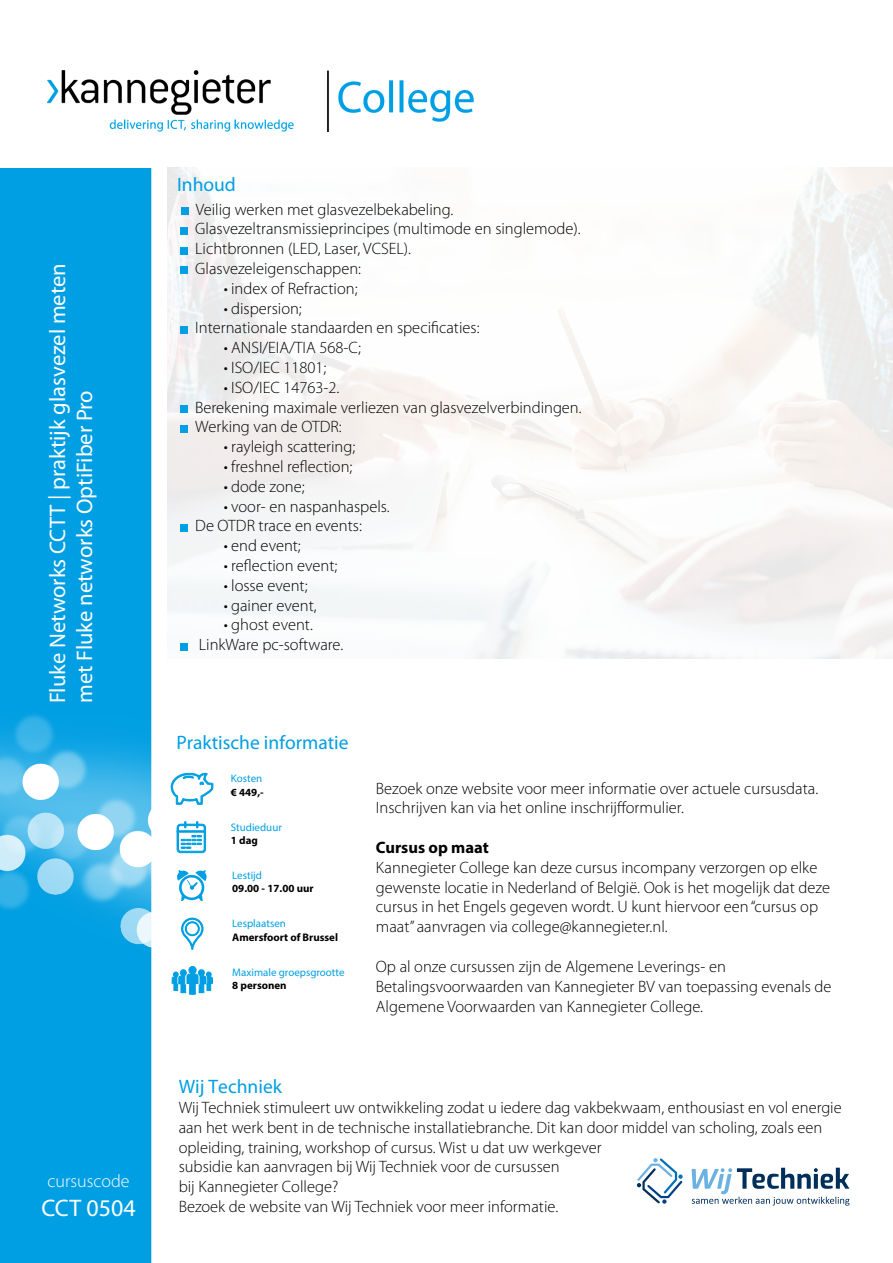
<style>
.page{position:relative;width:893px;height:1263px;background:#fff}
.page>*{position:absolute;margin:0;border:0;box-sizing:border-box;transform-origin:0 0}
.t1{font:24px "Myriad Pro";color:#fff}
.t2{font:22.5px/27px "Myriad Pro";color:#fff}
.t3{font:19.5px "Myriad Pro";color:#009fe3}
.t4{font:300 18px "Myriad Pro";color:#fff}
.t5{font:300 16.5px/19.8px "Myriad Pro";color:#000}
.t6{font:700 16.5px "Myriad Pro";color:#000}
.t7{font:10.95px "Myriad Pro";color:#009fe3}
.t8{font:700 10.95px "Myriad Pro";color:#000}
</style>
<div class="page">
<img style="left:168px;top:168px;width:725px;height:491px">
<div style="left:0;top:168px;width:151px;height:1095px;background:#009fe3"></div>
<img style="left:0;top:712px;width:152px;height:244px">
<img style="left:48px;top:71px;width:425px;height:60px">
<svg style="left:637px;top:1158px;width:46px;height:46px"></svg>
<svg style="left:692px;top:1168px;width:157px;height:37px"></svg>
<svg style="left:171px;top:773px;width:42px;height:32px"></svg>
<svg style="left:177px;top:821px;width:29px;height:32px"></svg>
<svg style="left:177px;top:870px;width:30px;height:31px"></svg>
<svg style="left:181px;top:917px;width:23px;height:33px"></svg>
<svg style="left:172px;top:966px;width:41px;height:29px"></svg>
<div style="left:181px;top:207px;width:8px;height:7px;background:#009fe3"></div>
<div style="left:181px;top:227px;width:7px;height:7px;background:#009fe3"></div>
<div style="left:181px;top:247px;width:7px;height:7px;background:#009fe3"></div>
<div style="left:181px;top:267px;width:7px;height:7px;background:#009fe3"></div>
<div style="left:181px;top:326px;width:7px;height:7px;background:#009fe3"></div>
<div style="left:181px;top:405px;width:7px;height:7px;background:#009fe3"></div>
<div style="left:181px;top:425px;width:7px;height:7px;background:#009fe3"></div>
<div style="left:181px;top:524px;width:7px;height:7px;background:#009fe3"></div>
<div style="left:181px;top:643px;width:7px;height:7px;background:#009fe3"></div>
<h2 class="t2" style="left:44px;top:703px;width:441px;rotate:-90deg">Fluke Networks CCTT | praktijk glasvezel meten met Fluke networks OptiFiber Pro</h2>
<p class="t4" style="left:48px;top:1171px;width:84px">cursuscode</p>
<h1 class="t1" style="left:41px;top:1193px;width:96px">CCT 0504</h1>
<p class="t3" style="left:177px;top:173px;width:60px">Inhoud</p>
<p class="t5" style="left:195px;top:199px;width:387px">Veilig werken met glasvezelbekabeling.<br>Glasvezeltransmissieprincipes (multimode en singlemode).<br>Lichtbronnen (LED, Laser, VCSEL).<br>Glasvezeleigenschappen:</p>
<p class="t5" style="left:224px;top:279px;width:135px">• index of Refraction;</p>
<p class="t5" style="left:195px;top:298px;width:286px;text-indent:29px">• dispersion;<br>Internationale standaarden en specificaties:</p>
<p class="t5" style="left:224px;top:338px;width:138px">• ANSI/EIA/TIA 568-C;</p>
<p class="t5" style="left:224px;top:358px;width:104px">• ISO/IEC 11801;</p>
<p class="t5" style="left:195px;top:378px;width:388px;text-indent:29px">• ISO/IEC 14763-2.<br>Berekening maximale verliezen van glasvezelverbindingen.<br>Werking van de OTDR:</p>
<p class="t5" style="left:224px;top:437px;width:133px">• rayleigh scattering;</p>
<p class="t5" style="left:224px;top:457px;width:130px">• freshnel reflection;</p>
<p class="t5" style="left:224px;top:477px;width:82px">• dode zone;</p>
<p class="t5" style="left:195px;top:496px;width:196px;text-indent:29px">• voor- en naspanhaspels.<br>De OTDR trace en events:</p>
<p class="t5" style="left:224px;top:536px;width:78px">• end event;</p>
<p class="t5" style="left:224px;top:556px;width:115px">• reflection event;</p>
<p class="t5" style="left:224px;top:576px;width:85px">• losse event;</p>
<p class="t5" style="left:224px;top:595px;width:94px">• gainer event,</p>
<p class="t5" style="left:199px;top:615px;width:146px;text-align:center">• ghost event.<br>LinkWare pc-software.</p>
<p class="t3" style="left:176px;top:730px;width:174px">Praktische informatie</p>
<p class="t7" style="left:231px;top:772px;width:33px">Kosten</p>
<p class="t8" style="left:231px;top:785px;width:34px">€ 449,-</p>
<p class="t7" style="left:231px;top:820px;width:53px">Studieduur</p>
<p class="t8" style="left:231px;top:833px;width:29px">1 dag</p>
<p class="t7" style="left:232px;top:869px;width:31px">Lestijd</p>
<p class="t8" style="left:232px;top:881px;width:83px">09.00 - 17.00 uur</p>
<p class="t7" style="left:232px;top:917px;width:55px">Lesplaatsen</p>
<p class="t8" style="left:232px;top:930px;width:107px">Amersfoort of Brussel</p>
<p class="t7" style="left:232px;top:965px;width:114px">Maximale groepsgrootte</p>
<p class="t8" style="left:232px;top:978px;width:56px">8 personen</p>
<p class="t5" style="left:376px;top:778px;width:444px">Bezoek onze website voor meer informatie over actuele cursusdata.<br>Inschrijven kan via het online inschrijfformulier.</p>
<p class="t6" style="left:376px;top:837px;width:114px">Cursus op maat</p>
<p class="t5" style="left:376px;top:858px;width:456px">Kannegieter College kan deze cursus incompany verzorgen op elke gewenste locatie in Nederland of België. Ook is het mogelijk dat deze cursus in het Engels gegeven wordt. U kunt hiervoor een “cursus op maat” aanvragen via college@kannegieter.nl.</p>
<p class="t5" style="left:376px;top:957px;width:457px">Op al onze cursussen zijn de Algemene Leverings- en<br>Betalingsvoorwaarden van Kannegieter BV van toepassing evenals de<br>Algemene Voorwaarden van Kannegieter College.</p>
<p class="t3" style="left:179px;top:1074px;width:105px">Wij Techniek</p>
<p class="t5" style="left:179px;top:1098px;width:664px">Wij Techniek stimuleert uw ontwikkeling zodat u iedere dag vakbekwaam, enthousiast en vol energie aan het werk bent in de technische installatiebranche. Dit kan door middel van scholing, zoals een opleiding, training, workshop of cursus. Wist u dat uw werkgever<br>subsidie kan aanvragen bij Wij Techniek voor de cursussen<br>bij Kannegieter College?<br>Bezoek de website van Wij Techniek voor meer informatie.</p>
</div>
